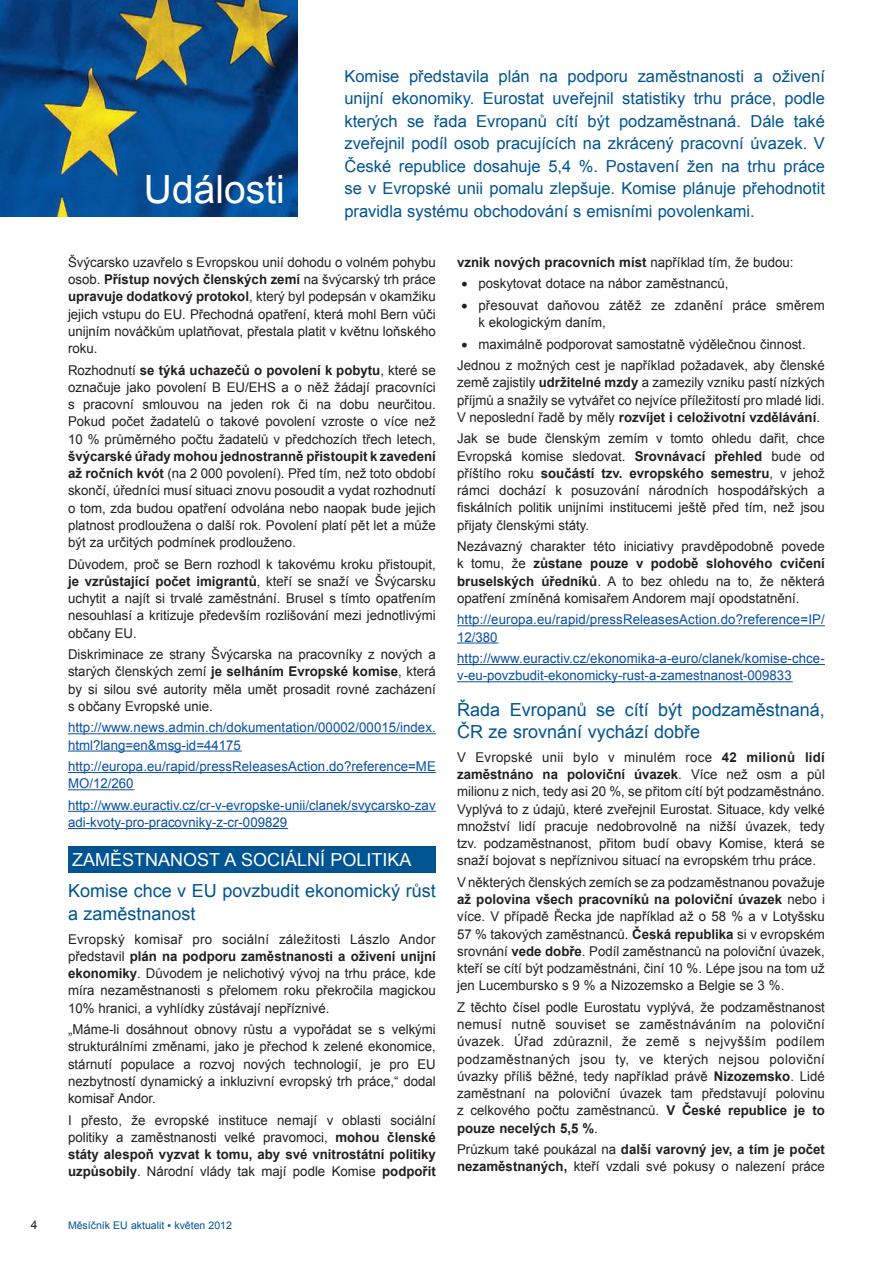
<style>
.page{position:relative;width:893px;height:1263px;background:#fff}
.page>*{position:absolute;margin:0;border:0;box-sizing:border-box;transform-origin:0 0}
.t1{font:39px "Arial";color:#fff}
.t2{font:18px/22.5px "Arial";color:#005492}
.t3{font:18px "Arial";color:#fff}
.t4{font:16.5px/22.5px "Arial";color:#005492;text-align:justify}
.t5{font:13.5px/17.2px "Arial";color:#231f20;text-align:justify}
.t6{font:13.5px/17.2px "Arial";letter-spacing:.005em;color:#094fa3}
.t7{font:700 13.5px "Arial";color:#231f20}
.t8{font:12px "Arial";color:#231f20}
.t9{font:10.5px "Arial";color:#005492}
.s1{font-weight:700}
.s2{font-weight:400}
</style>
<div class="page">
<hr style="left:68px;top:733px;width:368px;height:1px;background:#094fa3">
<hr style="left:68px;top:750px;width:173px;height:1px;background:#094fa3">
<hr style="left:68px;top:772px;width:368px;height:1px;background:#094fa3">
<hr style="left:68px;top:789px;width:65px;height:1px;background:#094fa3">
<hr style="left:68px;top:811px;width:368px;height:1px;background:#094fa3">
<hr style="left:68px;top:828px;width:219px;height:1px;background:#094fa3">
<hr style="left:457px;top:625px;width:368px;height:1px;background:#094fa3">
<hr style="left:457px;top:642px;width:41px;height:1px;background:#094fa3">
<hr style="left:457px;top:664px;width:368px;height:1px;background:#094fa3">
<hr style="left:457px;top:681px;width:335px;height:1px;background:#094fa3">
<img style="left:0;top:0;width:298px;height:217px">
<div style="left:68px;top:846px;width:368px;height:27px;background:#005492"></div>
<p class="t8" style="left:31px;top:1217px;width:8px">4</p>
<h1 class="t1" style="left:144px;top:163px;width:142px">Události</h1>
<p class="t4" style="left:344px;top:65px;width:482px">Komise představila plán na podporu zaměstnanosti a oživení unijní ekonomiky. Eurostat uveřejnil statistiky trhu práce, podle kterých se řada Evropanů cítí být podzaměstnaná. Dále také zveřejnil podíl osob pracujících na zkrácený pracovní úvazek. V České republice dosahuje 5,4 %. Postavení žen na trhu práce se v Evropské unii pomalu zlepšuje. Komise plánuje přehodnotit pravidla systému obchodování s emisními povolenkami.</p>
<p class="t5" style="left:68px;top:254px;width:369px">Švýcarsko uzavřelo s Evropskou unií dohodu o volném pohybu osob. <span class="s1">Přístup nových členských zemí</span> na švýcarský trh práce <span class="s1">upravuje dodatkový protokol</span>, který byl podepsán v okamžiku jejich vstupu do EU. Přechodná opatření, která mohl Bern vůči unijním nováčkům uplatňovat, přestala platit v květnu loňského roku.</p>
<p class="t5" style="left:68px;top:361px;width:369px">Rozhodnutí <span class="s1">se týká uchazečů o povolení k pobytu</span>, které se označuje jako povolení B EU/EHS a o něž žádají pracovníci s pracovní smlouvou na jeden rok či na dobu neurčitou.<br>Pokud počet žadatelů o takové povolení vzroste o více než 10 % průměrného počtu žadatelů v předchozích třech letech,</p>
<p class="t5" style="left:68px;top:448px;width:369px"><span class="s1">švýcarské úřady mohou jednostranně přistoupit k zavedení až ročních kvót</span> (na 2 000 povolení). Před tím, než toto období skončí, úředníci musí situaci znovu posoudit a vydat rozhodnutí o tom, zda budou opatření odvolána nebo naopak bude jejich platnost prodloužena o další rok. Povolení platí pět let a může být za určitých podmínek prodlouženo.</p>
<p class="t5" style="left:68px;top:555px;width:369px">Důvodem, proč se Bern rozhodl k takovému kroku přistoupit, <span class="s1">je vzrůstající počet imigrantů</span>, kteří se snaží ve Švýcarsku uchytit a najít si trvalé zaměstnání. Brusel s tímto opatřením nesouhlasí a kritizuje především rozlišování mezi jednotlivými občany EU.</p>
<p class="t5" style="left:68px;top:646px;width:369px">Diskriminace ze strany Švýcarska na pracovníky z nových a starých členských zemí <span class="s1">je selháním Evropské komise</span>, která by si silou své autority měla umět prosadit rovné zacházení s občany Evropské unie.</p>
<p class="t6" style="left:68px;top:719px;width:369px">http://www.news.admin.ch/dokumentation/00002/00015/index. html?lang=en&amp;msg-id=44175</p>
<p class="t6" style="left:68px;top:758px;width:369px">http://europa.eu/rapid/pressReleasesAction.do?reference=ME<br>MO/12/260</p>
<p class="t6" style="left:68px;top:797px;width:369px">http://www.euractiv.cz/cr-v-evropske-unii/clanek/svycarsko-zav adi-kvoty-pro-pracovniky-z-cr-009829</p>
<h2 class="t3" style="left:72px;top:848px;width:341px">ZAMĚSTNANOST A SOCIÁLNÍ POLITIKA</h2>
<h2 class="t2" style="left:68px;top:880px;width:369px">Komise chce v EU povzbudit ekonomický růst a zaměstnanost</h2>
<p class="t5" style="left:68px;top:930px;width:369px">Evropský komisař pro sociální záležitosti Lászlo Andor představil <span class="s1">plán na podporu zaměstnanosti a oživení unijní ekonomiky</span>. Důvodem je nelichotivý vývoj na trhu práce, kde míra nezaměstnanosti s přelomem roku překročila magickou 10% hranici, a vyhlídky zůstávají nepříznivé.</p>
<p class="t5" style="left:68px;top:1021px;width:369px">„Máme-li dosáhnout obnovy růstu a vypořádat se s velkými strukturálními změnami, jako je přechod k zelené ekonomice, stárnutí populace a rozvoj nových technologií, je pro EU nezbytností dynamický a inkluzivní evropský trh práce,“ dodal komisař Andor.</p>
<p class="t5" style="left:68px;top:1111px;width:369px">I přesto, že evropské instituce nemají v oblasti sociální politiky a zaměstnanosti velké pravomoci, <span class="s1">mohou členské státy alespoň vyzvat k tomu, aby své vnitrostátní politiky uzpůsobily</span>. Národní vlády tak mají podle Komise <span class="s1">podpořit</span></p>
<p class="t9" style="left:68px;top:1218px;width:165px">Měsíčník EU aktualit ▪ květen 2012</p>
<p class="t7" style="left:457px;top:253px;width:338px">vznik nových pracovních míst <span class="s2">například tím, že budou:</span></p>
<p class="t5" style="left:461px;top:275px;width:269px">• poskytovat dotace na nábor zaměstnanců,</p>
<p class="t5" style="left:478px;top:297px;width:348px;text-indent:-17px">• přesouvat daňovou zátěž ze zdanění práce směrem k ekologickým daním,</p>
<p class="t5" style="left:457px;top:333px;width:369px;line-height:21.5px;text-indent:4px">• maximálně podporovat samostatně výdělečnou činnost.<br>Jednou z možných cest je například požadavek, aby členské</p>
<p class="t5" style="left:457px;top:374px;width:369px">země zajistily <span class="s1">udržitelné mzdy</span> a zamezily vzniku pastí nízkých příjmů a snažily se vytvářet co nejvíce příležitostí pro mladé lidi.<br>V neposlední řadě by měly <span class="s1">rozvíjet i celoživotní vzdělávání</span>.</p>
<p class="t5" style="left:457px;top:430px;width:369px">Jak se bude členským zemím v tomto ohledu dařit, chce Evropská komise sledovat. <span class="s1">Srovnávací přehled</span> bude od příštího roku <span class="s1">součástí tzv. evropského semestru</span>, v jehož rámci dochází k posuzování národních hospodářských a fiskálních politik unijními institucemi ještě před tím, než jsou přijaty členskými státy.</p>
<p class="t5" style="left:457px;top:538px;width:369px">Nezávazný charakter této iniciativy pravděpodobně povede k tomu, že <span class="s1">zůstane pouze v podobě slohového cvičení bruselských úředníků</span>. A to bez ohledu na to, že některá opatření zmíněná komisařem Andorem mají opodstatnění.</p>
<p class="t6" style="left:457px;top:611px;width:369px">http://europa.eu/rapid/pressReleasesAction.do?reference=IP/<br>12/380</p>
<p class="t6" style="left:457px;top:650px;width:369px">http://www.euractiv.cz/ekonomika-a-euro/clanek/komise-chce&shy;v-eu-povzbudit-ekonomicky-rust-a-zamestnanost-009833</p>
<h2 class="t2" style="left:457px;top:698px;width:369px">Řada Evropanů se cítí být podzaměstnaná,<br>ČR ze srovnání vychází dobře</h2>
<p class="t5" style="left:457px;top:748px;width:369px">V Evropské unii bylo v minulém roce <span class="s1">42 milionů lidí zaměstnáno na poloviční úvazek</span>. Více než osm a půl milionu z nich, tedy asi 20 %, se přitom cítí být podzaměstnáno.<br>Vyplývá to z údajů, které zveřejnil Eurostat. Situace, kdy velké množství lidí pracuje nedobrovolně na nižší úvazek, tedy tzv. podzaměstnanost, přitom budí obavy Komise, která se snaží bojovat s nepříznivou situací na evropském trhu práce.</p>
<p class="t5" style="left:457px;top:873px;width:369px">V některých členských zemích se za podzaměstnanou považuje <span class="s1">až polovina všech pracovníků na poloviční úvazek</span> nebo i více. V případě Řecka jde například až o 58 % a v Lotyšsku 57 % takových zaměstnanců. <span class="s1">Česká republika</span> si v evropském srovnání <span class="s1">vede dobře</span>. Podíl zaměstnanců na poloviční úvazek, kteří se cítí být podzaměstnáni, činí 10 %. Lépe jsou na tom už jen Lucembursko s 9 % a Nizozemsko a Belgie se 3 %.</p>
<p class="t5" style="left:457px;top:998px;width:369px">Z těchto čísel podle Eurostatu vyplývá, že podzaměstnanost nemusí nutně souviset se zaměstnáváním na poloviční úvazek. Úřad zdůraznil, že země s nejvyšším podílem podzaměstnaných jsou ty, ve kterých nejsou poloviční úvazky příliš běžné, tedy například právě <span class="s1">Nizozemsko</span>. Lidé zaměstnaní na poloviční úvazek tam představují polovinu z celkového počtu zaměstnanců. <span class="s1">V České republice je to pouze necelých 5,5 %</span>.</p>
<p class="t5" style="left:457px;top:1141px;width:369px">Průzkum také poukázal na <span class="s1">další varovný jev, a tím je počet nezaměstnaných,</span> kteří vzdali své pokusy o nalezení práce</p>
</div>
